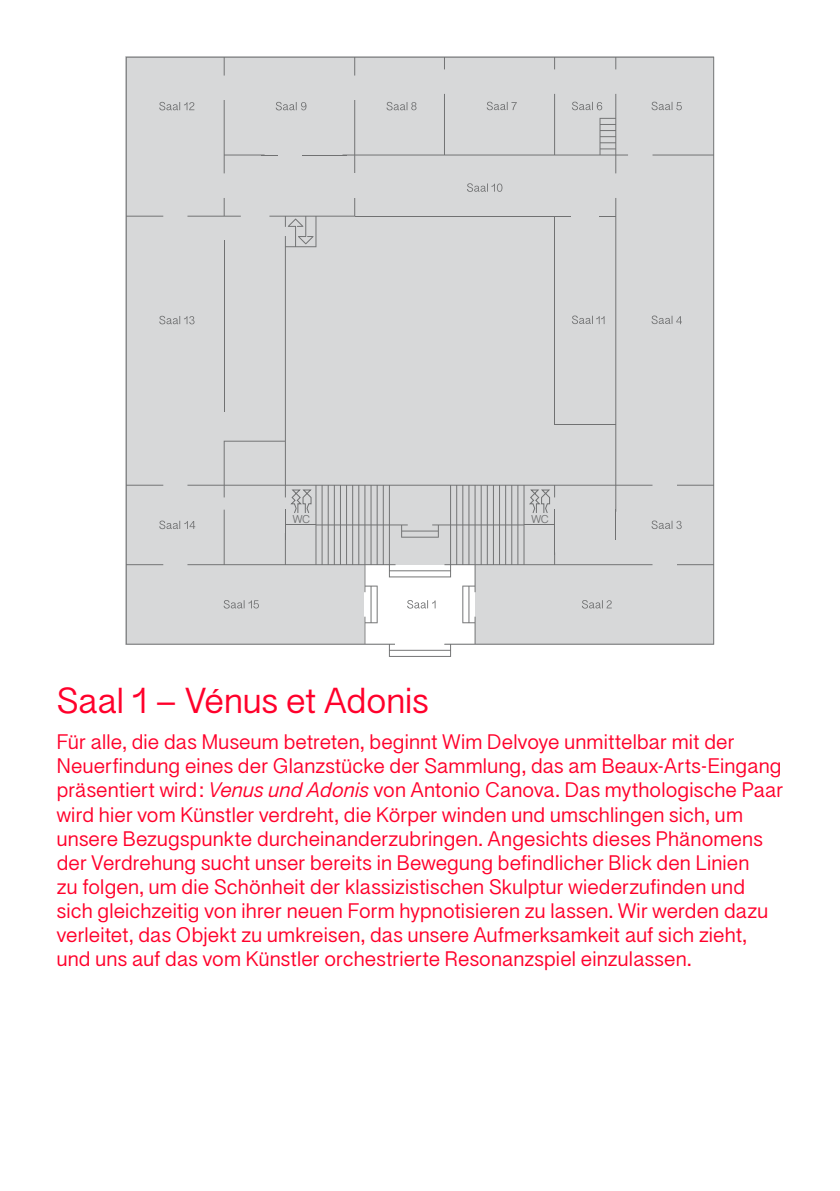
<style>
.page{position:relative;width:840px;height:1191px;background:#fff}
.page>*{position:absolute;margin:0;border:0;box-sizing:border-box;transform-origin:0 0}
.t1{font:36px "MAH Sans";letter-spacing:.005em;color:#ff002b}
.t2{font:21px/24px "MAH Sans";letter-spacing:.01em;color:#ff002b}
.t3{font:11.4px "MAH Sans";color:#707172}
.s1{font-style:italic}
</style>
<div class="page">
<svg style="left:126px;top:57px;width:587px;height:600px;background:#d6d7d8"></svg>
<hr style="left:285px;top:509px;width:1px;height:31px;background:#707172">
<hr style="left:615px;top:509px;width:1px;height:31px;background:#707172">
<hr style="left:554px;top:509px;width:1px;height:46px;background:#707172">
<svg style="left:599px;top:216px;width:17px;height:1px"></svg>
<svg style="left:223px;top:241px;width:1px;height:22px"></svg>
<svg style="left:223px;top:390px;width:1px;height:22px"></svg>
<hr style="left:301px;top:154px;width:45px;height:1px;background:#707172">
<svg style="left:187px;top:198px;width:54px;height:19px"></svg>
<hr style="left:223px;top:263px;width:1px;height:127px;background:#707172">
<hr style="left:355px;top:216px;width:199px;height:1px;background:#707172">
<hr style="left:554px;top:216px;width:1px;height:208px;background:#707172">
<hr style="left:554px;top:423px;width:61px;height:1px;background:#707172">
<div style="left:352px;top:173px;width:6px;height:25px;background:#d7d8d9"></div>
<hr style="left:395px;top:642px;width:49px;height:4px;background:#fff">
<hr style="left:285px;top:524px;width:30px;height:1px;background:#707172">
<hr style="left:524px;top:524px;width:30px;height:1px;background:#707172">
<svg style="left:555px;top:216px;width:15px;height:1px"></svg>
<svg style="left:289px;top:489px;width:23px;height:25px"></svg>
<svg style="left:528px;top:489px;width:22px;height:25px"></svg>
<svg style="left:159px;top:102px;width:35px;height:8px"></svg>
<div style="left:223px;top:100px;width:83px;height:73px;background:#d7d8d9"></div>
<svg style="left:386px;top:102px;width:30px;height:8px"></svg>
<svg style="left:486px;top:102px;width:30px;height:8px"></svg>
<svg style="left:571px;top:102px;width:31px;height:8px"></svg>
<svg style="left:651px;top:102px;width:30px;height:8px"></svg>
<svg style="left:571px;top:315px;width:33px;height:9px"></svg>
<svg style="left:651px;top:315px;width:30px;height:9px"></svg>
<svg style="left:651px;top:520px;width:30px;height:9px"></svg>
<svg style="left:581px;top:600px;width:30px;height:8px"></svg>
<svg style="left:407px;top:600px;width:28px;height:8px"></svg>
<svg style="left:223px;top:600px;width:36px;height:8px"></svg>
<svg style="left:159px;top:520px;width:36px;height:9px"></svg>
<svg style="left:159px;top:316px;width:35px;height:8px"></svg>
<svg style="left:466px;top:183px;width:35px;height:9px"></svg>
<p class="t3" style="left:293px;top:512px;width:19px">WC</p>
<p class="t3" style="left:531px;top:512px;width:19px">WC</p>
<h1 class="t1" style="left:57px;top:681px;width:373px">Saal 1 – Vénus et Adonis</h1>
<p class="t2" style="left:57px;top:730px;width:727px">Für alle, die das Museum betreten, beginnt Wim Delvoye unmittelbar mit der Neuerfindung eines der Glanzstücke der Sammlung, das am Beaux-Arts-Eingang präsentiert wird: <span class="s1">Venus und Adonis</span> von Antonio Canova. Das mythologische Paar wird hier vom Künstler verdreht, die Körper winden und umschlingen sich, um unsere Bezugspunkte durcheinanderzubringen. Angesichts dieses Phänomens der Verdrehung sucht unser bereits in Bewegung befindlicher Blick den Linien<br>zu folgen, um die Schönheit der klassizistischen Skulptur wiederzufinden und sich gleichzeitig von ihrer neuen Form hypnotisieren zu lassen. Wir werden dazu verleitet, das Objekt zu umkreisen, das unsere Aufmerksamkeit auf sich zieht, und uns auf das vom Künstler orchestrierte Resonanzspiel einzulassen.</p>
</div>
